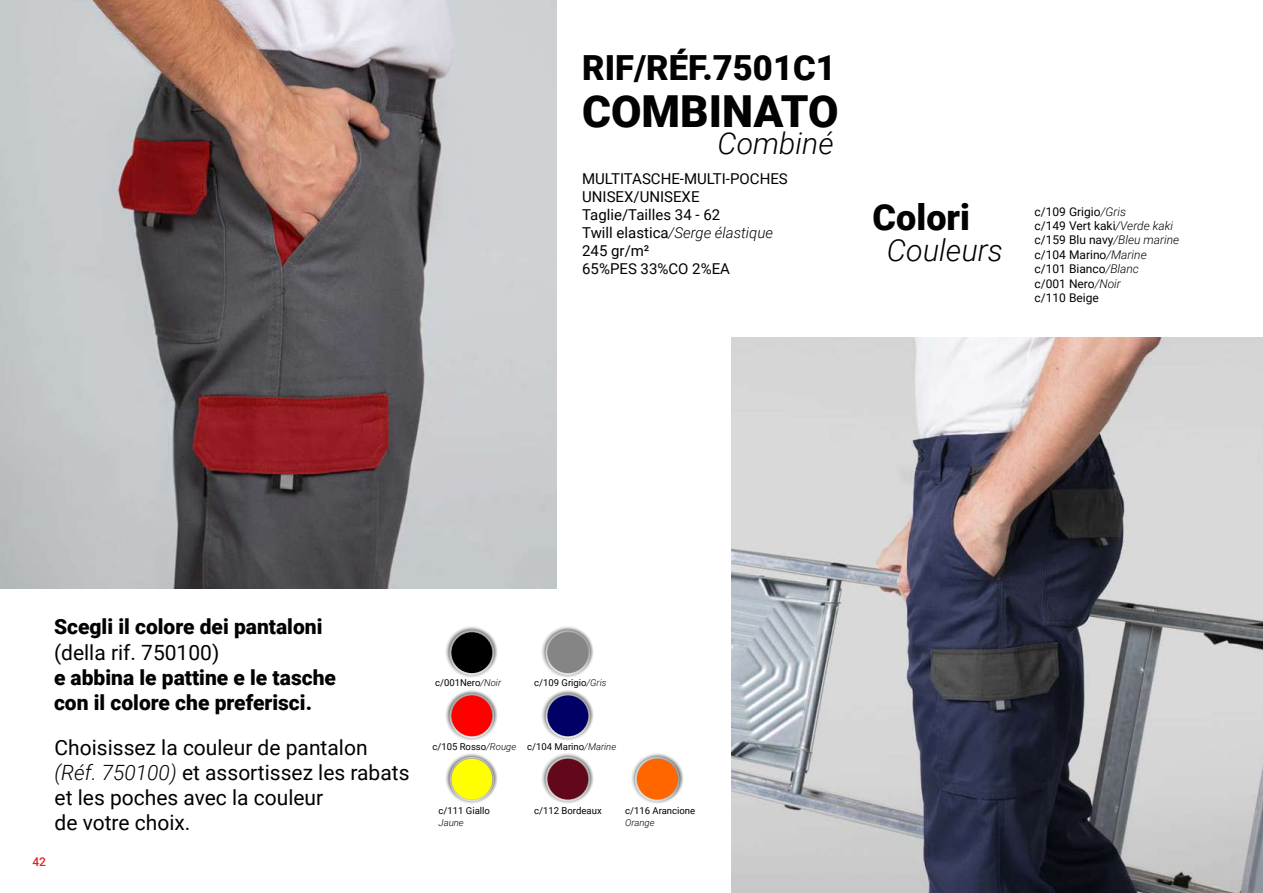
<style>
.page{position:relative;width:1263px;height:893px;background:#fff}
.page>*{position:absolute;margin:0;border:0;box-sizing:border-box;transform-origin:0 0}
.t1{font:900 44.1px "Roboto";color:#020203}
.t2{font:900 36px "Roboto";color:#020203}
.t3{font:900 34.65px "Roboto";color:#020203}
.t4{font:italic 300 30.45px "Roboto";color:#020203}
.t5{font:italic 300 30.15px "Roboto";color:#020203}
.t6{font:21px/25.2px "Roboto";color:#020203}
.t7{font:900 21px/25.2px "Roboto";color:#020203}
.t8{font:15px/18px "Roboto";color:#020203}
.t9{font:12px/14.4px "Roboto";color:#020203}
.t10{font:500 12px "Roboto";color:#e52321}
.t11{font:9.6px "Roboto";color:#020203}
.t12{font:italic 300 9.6px "Roboto";color:#020203}
.t13{font:9.45px "Roboto";color:#020203}
.s1{font-weight:300;font-style:italic}
</style>
<div class="page">
<img style="left:732px;top:337px;width:531px;height:556px">
<img style="left:0;top:0;width:556px;height:588px">
<div style="left:445px;top:626px;width:53px;height:52px;background:#000;opacity:.49"></div>
<div style="left:451px;top:632px;width:41px;height:41px;background:#000;border-radius:50%"></div>
<div style="left:445px;top:689px;width:53px;height:52px;background:#000;opacity:.49"></div>
<div style="left:451px;top:695px;width:41px;height:41px;background:#f00;border-radius:50%"></div>
<div style="left:445px;top:753px;width:53px;height:52px;background:#000;opacity:.49"></div>
<div style="left:451px;top:759px;width:41px;height:40px;background:#ff0;border-radius:50%"></div>
<div style="left:541px;top:626px;width:53px;height:52px;background:#000;opacity:.49"></div>
<div style="left:547px;top:632px;width:41px;height:41px;background:#858585;border-radius:50%"></div>
<div style="left:541px;top:689px;width:53px;height:52px;background:#000;opacity:.49"></div>
<div style="left:547px;top:695px;width:41px;height:41px;background:#006;border-radius:50%"></div>
<div style="left:541px;top:753px;width:53px;height:52px;background:#000;opacity:.49"></div>
<div style="left:547px;top:759px;width:41px;height:40px;background:#63081a;border-radius:50%"></div>
<div style="left:631px;top:753px;width:53px;height:52px;background:#000;opacity:.49"></div>
<div style="left:637px;top:759px;width:41px;height:40px;background:#f60;border-radius:50%"></div>
<h3 class="t3" style="left:582px;top:43px;width:255px">RIF/RÉF.7501C1</h3>
<h1 class="t1" style="left:582px;top:80px;width:258px">COMBINATO</h1>
<h3 class="t5" style="left:718px;top:122px;width:118px">Combiné</h3>
<p class="t8" style="left:582px;top:169px;width:207px">MULTITASCHE-MULTI-POCHES<br>UNISEX/UNISEXE<br>Taglie/Tailles 34 - 62<br>Twill elastica<span class="s1">/Serge élastique<br></span>245 gr/m²<br>65%PES 33%CO 2%EA</p>
<h2 class="t2" style="left:872px;top:191px;width:99px">Colori</h2>
<h3 class="t4" style="left:887px;top:229px;width:117px">Couleurs</h3>
<p class="t9" style="left:1034px;top:204px;width:146px">c/109 Grigio<span class="s1">/Gris<br></span>c/149 Vert kaki<span class="s1">/Verde kaki </span>c/159 Blu navy<span class="s1">/Bleu marine </span>c/104 Marino<span class="s1">/Marine </span>c/101 Bianco<span class="s1">/Blanc<br></span>c/001 Nero<span class="s1">/Noir<br></span>c/110 Beige</p>
<h3 class="t7" style="left:54px;top:614px;width:270px">Scegli il colore dei pantaloni</h3>
<h3 class="t6" style="left:54px;top:639px;width:167px">(della rif. 750100)</h3>
<h3 class="t7" style="left:54px;top:664px;width:283px">e abbina le pattine e le tasche con il colore che preferisci.</h3>
<p class="t13" style="left:435px;top:676px;width:68px">c/001Nero<span class="s1">/Noir</span></p>
<p class="t13" style="left:534px;top:676px;width:74px">c/109 Grigio<span class="s1">/Gris</span></p>
<p class="t13" style="left:432px;top:740px;width:185px">c/105 Rosso<span class="s1">/Rouge</span> c/104 Marino<span class="s1">/Marine</span></p>
<h3 class="t6" style="left:55px;top:734px;width:356px">Choisissez la couleur de pantalon <span class="s1">(Réf. 750100)</span> et assortissez les rabats et les poches avec la couleur<br>de votre choix.</h3>
<p class="t11" style="left:438px;top:804px;width:53px">c/111 Giallo</p>
<p class="t12" style="left:438px;top:815px;width:27px">Jaune</p>
<p class="t11" style="left:534px;top:804px;width:69px">c/112 Bordeaux</p>
<p class="t11" style="left:625px;top:804px;width:72px">c/116 Arancione</p>
<p class="t12" style="left:625px;top:815px;width:31px">Orange</p>
<p class="t10" style="left:33px;top:854px;width:15px">42</p>
</div>
